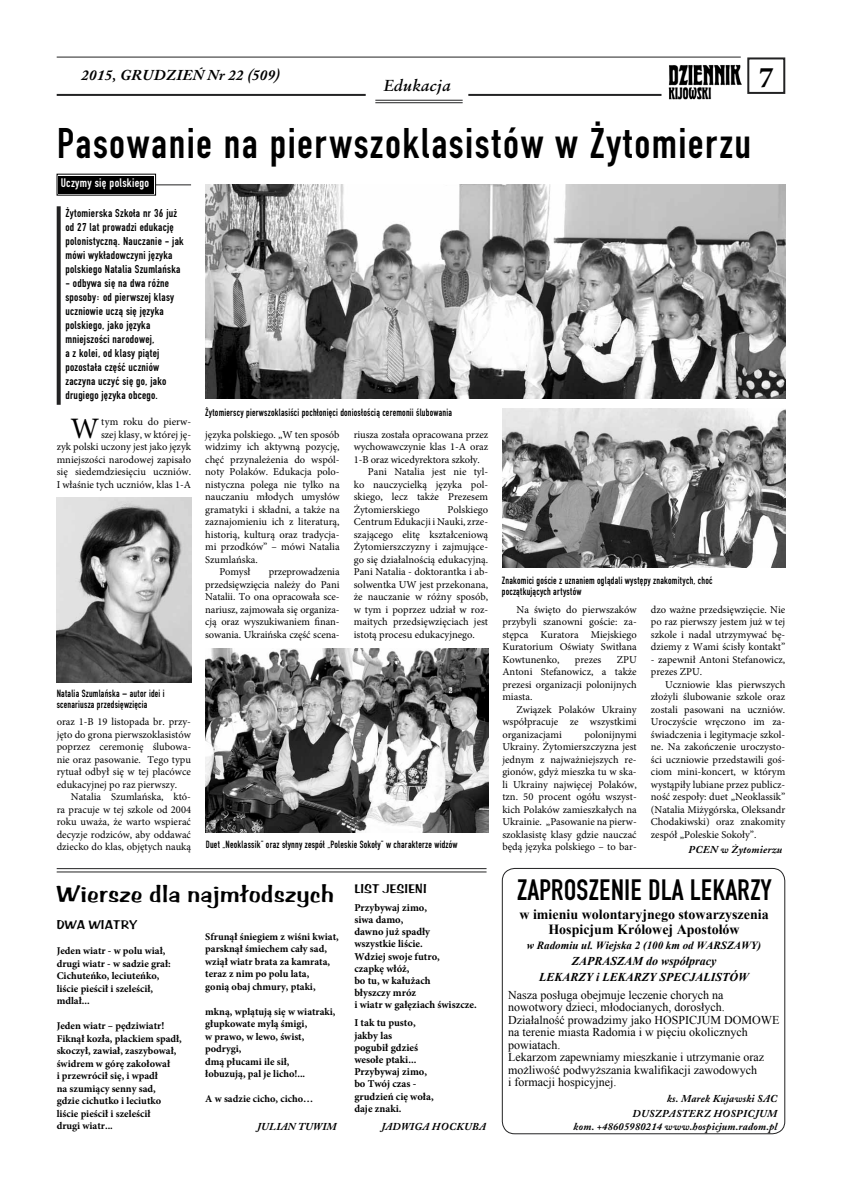
<style>
.page{position:relative;width:842px;height:1191px;background:#fff}
.page>*{position:absolute;margin:0;border:0;box-sizing:border-box;transform-origin:0 0}
.t1{font:45px "Fette Eng DCE";letter-spacing:.03em;color:#000}
.t2{font:31px "Fette Eng DCE";color:#000}
.t3{font:700 30px "Minion Pro";color:#000}
.t4{font:29.7px "Minion Pro";color:#000}
.t5{font:25px "Arab Bru DCE";letter-spacing:.02em;color:#000}
.t6{font:italic 700 16px "Class Garmnd PL";letter-spacing:.025em;color:#000}
.t7{font:italic 700 15px "Adobe Caslon CE";letter-spacing:.02em;color:#000}
.t8{font:700 14px/15px "Times New Roman";color:#000;text-align:center}
.t9{font:13px "Arab Bru DCE";letter-spacing:.02em;color:#000}
.t10{font:13px "Fette Eng DCE";letter-spacing:.02em;color:#fff}
.t11{font:12px/14px "Fette Eng DCE";letter-spacing:.02em;color:#000}
.t12{font:12px/12.5px "Times New Roman";color:#000}
.t13{font:italic 700 12px/15.8px "Times New Roman";color:#000;text-align:center}
.t14{font:11px/11px "Fette Eng DCE";letter-spacing:.02em;color:#000;scale:.91 1}
.t15{font:italic 700 11px "Times New Roman";color:#000}
.t16{font:10.5px/12.5px "Minion Pro";color:#000;text-align:justify}
.t17{font:700 10.5px/12.2px "Minion Pro";color:#000}
.t18{font:italic 700 10.5px/15.3px "Adobe Caslon CE";letter-spacing:.02em;color:#000;text-align:right}
.t19{font:700 10.3px/12.5px "Minion Pro";color:#000}
</style>
<div class="page">
<div style="left:747px;top:57px;width:38px;height:37px;border:2px solid #222223"></div>
<hr style="left:57px;top:94px;width:309px;height:2px;background:#222223">
<hr style="left:468px;top:94px;width:193px;height:2px;background:#222223">
<hr style="left:375px;top:100px;width:88px;height:1px;background:#222223">
<hr style="left:375px;top:102px;width:88px;height:1px;background:#222223">
<img style="left:669px;top:64px;width:72px;height:35px">
<hr style="left:57px;top:57px;width:684px;height:1px;background:#222223">
<svg style="left:56px;top:173px;width:100px;height:23px;background:#2d2d2d"></svg>
<div style="left:60px;top:177px;width:93px;height:15px;border:1px solid #000"></div>
<svg style="left:57px;top:206px;width:4px;height:199px"></svg>
<hr style="left:156px;top:184px;width:35px;height:1px;background:#222223">
<img style="left:205px;top:184px;width:580px;height:214px">
<img style="left:57px;top:497px;width:134px;height:185px">
<img style="left:205px;top:649px;width:284px;height:183px">
<img style="left:502px;top:408px;width:283px;height:159px">
<div style="left:502px;top:868px;width:283px;height:266px;border:1px solid #222223;border-radius:12px"></div>
<hr style="left:57px;top:868px;width:429px;height:1px;background:#222223">
<hr style="left:57px;top:871px;width:429px;height:1px;background:#222223">
<h3 class="t7" style="left:81px;top:67px;width:200px">2015, GRUDZIEŃ Nr 22 (509)</h3>
<h3 class="t6" style="left:384px;top:76px;width:69px">Edukacja</h3>
<h1 class="t1" style="left:57px;top:119px;width:696px">Pasowanie na pierwszoklasistów w Żytomierzu</h1>
<p class="t10" style="left:61px;top:176px;width:90px">Uczymy się polskiego</p>
<p class="t11" style="left:65px;top:207px;width:120px">Żytomierska Szkoła nr 36 już od 27 lat prowadzi edukację polonistyczną. Nauczanie - jak mówi wykładowczyni języka polskiego Natalia Szumlańska</p>
<p class="t11" style="left:65px;top:277px;width:110px">- odbywa się na dwa różne sposoby: od pierwszej klasy uczniowie uczą się języka polskiego, jako języka mniejszości narodowej,<br>a z kolei, od klasy piątej pozostała część uczniów zaczyna uczyć się go, jako drugiego języka obcego.</p>
<h3 class="t3" style="left:759px;top:56px;width:16px">7</h3>
<p class="t16" style="left:57px;top:416px;width:136px;text-align:right">tym roku do pierw-<br>szej klasy, w której ję-<br>zyk polski uczony jest jako język mniejszości narodowej zapisało się siedemdziesięciu uczniów.<br>I właśnie tych uczniów, klas 1-A</p>
<h3 class="t4" style="left:70px;top:408px;width:30px">W</h3>
<p class="t14" style="left:205px;top:407px;width:273px">Żytomierscy pierwszoklasiści pochłonięci doniosłością ceremonii ślubowania</p>
<p class="t16" style="left:205px;top:428px;width:136px">języka polskiego. „W ten sposób</p>
<p class="t16" style="left:205px;top:441px;width:136px">widzimy ich aktywną pozycję,</p>
<p class="t16" style="left:205px;top:453px;width:136px">chęć przynależenia do wspól-</p>
<p class="t16" style="left:205px;top:466px;width:136px">noty Polaków. Edukacja polo-</p>
<p class="t16" style="left:205px;top:478px;width:136px">nistyczna polega nie tylko na</p>
<p class="t16" style="left:205px;top:491px;width:136px">nauczaniu młodych umysłów</p>
<p class="t16" style="left:205px;top:503px;width:136px">gramatyki i składni, a także na</p>
<p class="t16" style="left:205px;top:516px;width:136px">zaznajomieniu ich z literaturą,</p>
<p class="t16" style="left:205px;top:528px;width:136px">historią, kulturą oraz tradycja-</p>
<p class="t16" style="left:205px;top:541px;width:136px">mi przodków” – mówi Natalia</p>
<p class="t16" style="left:205px;top:553px;width:54px">Szumlańska.</p>
<p class="t16" style="left:219px;top:566px;width:32px">Pomysł</p>
<p class="t16" style="left:205px;top:566px;width:136px;text-indent:63px">przeprowadzenia przedsięwzięcia należy do Pani Natalii. To ona opracowała sce&shy;nariusz, zajmowała się organiza&shy;cją oraz wyszukiwaniem finan&shy;sowania. Ukraińska część scena-</p>
<p class="t16" style="left:354px;top:428px;width:136px">riusza została opracowana przez</p>
<p class="t16" style="left:354px;top:441px;width:136px">wychowawczynie klas 1-A oraz</p>
<p class="t16" style="left:354px;top:453px;width:128px">1-B oraz wicedyrektora szkoły.</p>
<p class="t16" style="left:368px;top:466px;width:122px">Pani Natalia jest nie tyl-</p>
<p class="t16" style="left:354px;top:478px;width:136px">ko nauczycielką języka pol-</p>
<p class="t16" style="left:354px;top:491px;width:136px">skiego, lecz także Prezesem</p>
<p class="t16" style="left:354px;top:503px;width:68px">Żytomierskiego</p>
<p class="t16" style="left:354px;top:503px;width:136px;text-indent:94px">Polskiego Centrum Edukacji i Nauki, zrze&shy;szającego elitę kształceniową Żytomierszczyzny i zajmujące&shy;go się działalnością edukacyjną.<br>Pani Natalia - doktorantka i ab&shy;solwentka UW jest przekonana, że nauczanie w różny sposób, w tym i poprzez udział w roz&shy;maitych przedsięwzięciach jest istotą procesu edukacyjnego.</p>
<p class="t14" style="left:57px;top:688px;width:120px">Natalia Szumlańska – autor idei i scenariusza przedsięwzięcia</p>
<p class="t16" style="left:57px;top:716px;width:136px">oraz 1-B 19 listopada br. przy&shy;jęto do grona pierwszoklasistów poprzez ceremonię ślubowa&shy;nie oraz pasowanie. Tego typu rytuał odbył się w tej placówce edukacyjnej po raz pierwszy.</p>
<p class="t16" style="left:57px;top:791px;width:136px;text-indent:14px">Natalia Szumlańska, któ&shy;ra pracuje w tej szkole od 2004 roku uważa, że warto wspierać decyzje rodziców, aby oddawać dziecko do klas, objętych nauką</p>
<p class="t14" style="left:206px;top:839px;width:278px">Duet „Neoklassik” oraz słynny zespół „Poleskie Sokoły” w charakterze widzów</p>
<p class="t14" style="left:502px;top:575px;width:233px">Znakomici goście z uznaniem oglądali występy znakomitych, choć początkujących artystów</p>
<p class="t16" style="left:502px;top:603px;width:136px;text-indent:14px">Na święto do pierwszaków przybyli szanowni goście: za&shy;stępca Kuratora Miejskiego Kuratorium Oświaty Switłana Kowtunenko,</p>
<p class="t16" style="left:502px;top:653px;width:136px;text-indent:114px">ZPU Antoni Stefanowicz, a także prezesi organizacji polonijnych miasta.</p>
<p class="t16" style="left:502px;top:703px;width:136px;text-indent:14px">Związek Polaków Ukrainy współpracuje ze wszystkimi organizacjami</p>
<p class="t16" style="left:575px;top:653px;width:28px">prezes</p>
<p class="t16" style="left:502px;top:728px;width:136px;text-indent:82px">polonijnymi Ukrainy. Żytomierszczyzna jest jednym z najważniejszych re&shy;gionów, gdyż mieszka tu w ska&shy;li Ukrainy najwięcej Polaków, tzn. 50 procent ogółu wszyst&shy;kich Polaków zamieszkałych na Ukrainie. „Pasowanie na pierw&shy;szoklasistę klasy gdzie nauczać będą języka polskiego – to bar-</p>
<p class="t16" style="left:651px;top:603px;width:136px">dzo ważne przedsięwzięcie. Nie po raz pierwszy jestem już w tej szkole i nadal utrzymywać bę&shy;dziemy z Wami ścisły kontakt”</p>
<p class="t16" style="left:651px;top:653px;width:136px">- zapewnił Antoni Stefanowicz, prezes ZPU.</p>
<p class="t16" style="left:651px;top:678px;width:136px;text-indent:14px">Uczniowie klas pierwszych złożyli ślubowanie szkole oraz zostali pasowani na uczniów.<br>Uroczyście wręczono im za&shy;świadczenia i legitymacje szkol&shy;ne. Na zakończenie uroczysto&shy;ści uczniowie przedstawili goś&shy;ciom mini-koncert, w którym wystąpiły lubiane przez publicz&shy;ność zespoły: duet „Neoklassik” (Natalia Miżygórska, Oleksandr Chodakiwski) oraz znakomity zespół „Poleskie Sokoły”.</p>
<p class="t18" style="left:689px;top:842px;width:95px">PCEN w Żytomierzu</p>
<h3 class="t5" style="left:57px;top:879px;width:279px">Wiersze dla najmłodszych</h3>
<h2 class="t2" style="left:517px;top:873px;width:256px">ZAPROSZENIE DLA LEKARZY</h2>
<p class="t9" style="left:57px;top:917px;width:82px">DWA WIATRY</p>
<p class="t19" style="left:57px;top:944px;width:116px">Jeden wiatr - w polu wiał, drugi wiatr - w sadzie grał:<br>Cichuteńko, leciuteńko, liście pieścił i szeleścił, mdlał...</p>
<p class="t19" style="left:57px;top:1019px;width:127px">Jeden wiatr – pędziwiatr!<br>Fiknął kozła, plackiem spadł, skoczył, zawiał, zaszybował, świdrem w górę zakołował<br>i przewrócił się, i wpadł<br>na szumiący senny sad,<br>gdzie cichutko i leciutko liście pieścił i szeleścił<br>drugi wiatr...</p>
<p class="t9" style="left:354px;top:881px;width:74px">LIST JESIENI</p>
<p class="t17" style="left:354px;top:901px;width:124px">Przybywaj zimo,<br>siwa damo,<br>dawno już spadły<br>wszystkie liście.<br>Wdziej swoje futro,<br>czapkę włóż,<br>bo tu, w kałużach<br>błyszczy mróz<br>i wiatr w gałęziach świszcze.</p>
<p class="t17" style="left:354px;top:1016px;width:81px">I tak tu pusto, jakby las<br>pogubił gdzieś wesołe ptaki...<br>Przybywaj zimo, bo Twój czas - grudzień cię woła, daje znaki.</p>
<p class="t18" style="left:381px;top:1119px;width:106px">JADWIGA HOCKUBA</p>
<h3 class="t8" style="left:519px;top:906px;width:251px">w imieniu wolontaryjnego stowarzyszenia<br>Hospicjum Królowej Apostołów</h3>
<p class="t15" style="left:527px;top:937px;width:236px">w Radomiu ul. Wiejska 2 (100 km od WARSZAWY)</p>
<p class="t13" style="left:539px;top:952px;width:211px">ZAPRASZAM do współpracy<br>LEKARZY i LEKARZY SPECJALISTÓW</p>
<p class="t12" style="left:508px;top:988px;width:273px">Nasza posługa obejmuje leczenie chorych na nowotwory dzieci, młodocianych, dorosłych.<br>Działalność prowadzimy jako HOSPICJUM DOMOWE na terenie miasta Radomia i w pięciu okolicznych powiatach.<br>Lekarzom zapewniamy mieszkanie i utrzymanie oraz możliwość podwyższania kwalifikacji zawodowych<br>i formacji hospicyjnej.</p>
<p class="t18" style="left:632px;top:1090px;width:146px">ks. Marek Kujawski SAC<br>DUSZPASTERZ HOSPICJUM</p>
<p class="t18" style="left:574px;top:1118px;width:205px">kom. +48605980214 www.hospicjum.radom.pl</p>
<p class="t19" style="left:205px;top:930px;width:135px">Sfrunął śniegiem z wiśni kwiat, parsknął śmiechem cały sad, wziął wiatr brata za kamrata, teraz z nim po polu lata,<br>gonią obaj chmury, ptaki,</p>
<p class="t19" style="left:205px;top:1005px;width:132px">mkną, wplątują się w wiatraki, głupkowate mylą śmigi,<br>w prawo, w lewo, świst, podrygi,<br>dmą płucami ile sił,<br>łobuzują, pal je licho!...</p>
<p class="t19" style="left:205px;top:1092px;width:110px">A w sadzie cicho, cicho…</p>
<p class="t18" style="left:257px;top:1119px;width:81px">JULIAN TUWIM</p>
</div>
